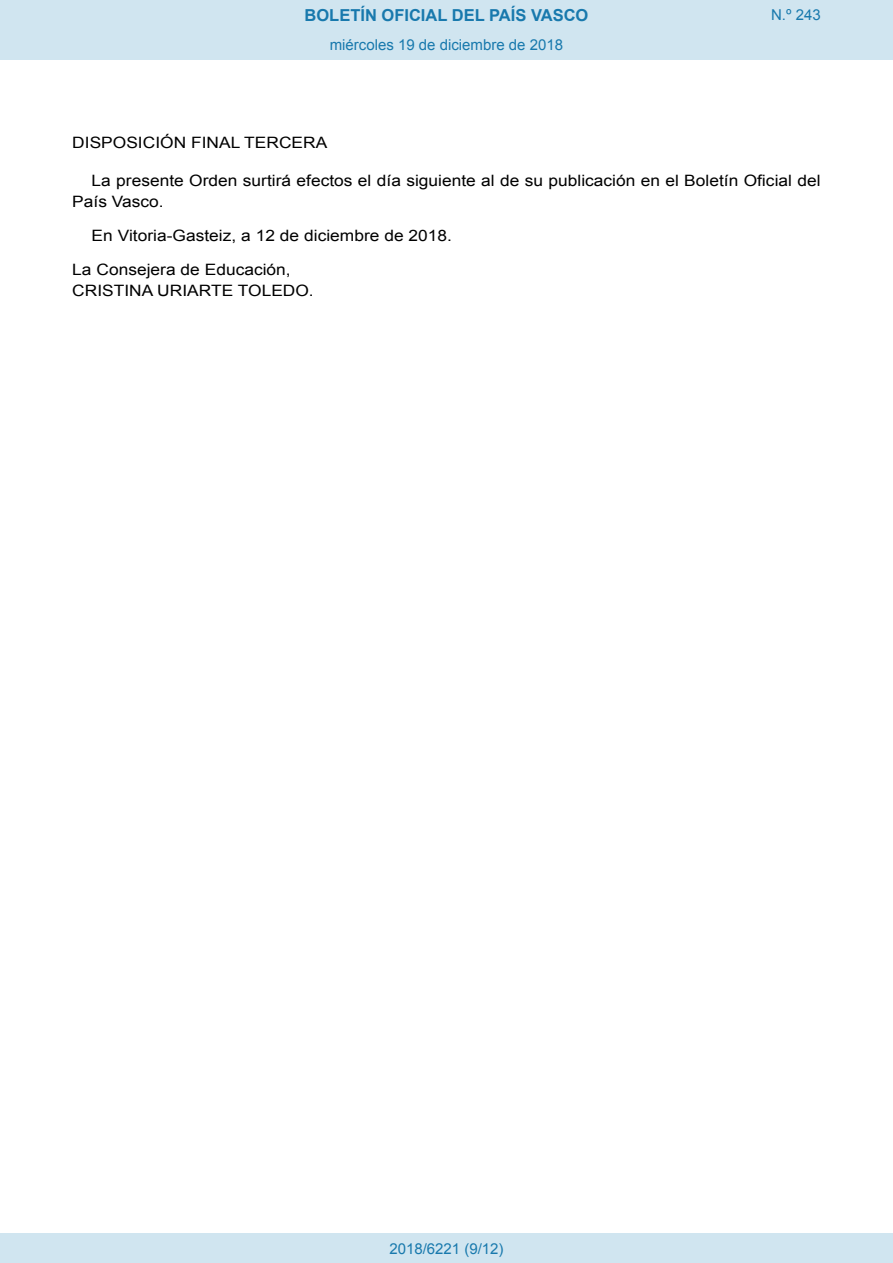
<style>
.page{position:relative;width:893px;height:1263px;background:#fff}
.page>*{position:absolute;margin:0;border:0;box-sizing:border-box;transform-origin:0 0}
.t1{font:700 16.5px "Arial";color:#1879ad}
.BOPVDetalle{font:15.6px/21px "Arial";color:#000;scale:1.11 1}
.BOPVFirmaLugFec{font:15.6px "Arial";color:#000;scale:1.11 1}
.BOPVDisposicion{font:15.6px "Arial";color:#000;scale:1.11 1}
.BOPVFirmaPuesto{font:15.6px "Arial";color:#000;scale:1.11 1}
.BOPVFirmaNombre{font:15.6px "Arial";color:#000;scale:1.11 1}
.Paginacion_Centro{font:15px "Arial";color:#1879ad}
</style>
<div class="page">
<div style="left:0;top:0;width:893px;height:60px;background:#d0e5f0"></div>
<div style="left:0;top:1233px;width:893px;height:30px;background:#d0e5f0"></div>
<p class="t1" style="left:305px;top:4px;width:285px">BOLETÍN OFICIAL DEL PAÍS VASCO</p>
<p class="Paginacion_Centro" style="left:330px;top:35px;width:235px">miércoles 19 de diciembre de 2018</p>
<p class="Paginacion_Centro" style="left:771px;top:5px;width:51px">N.º 243</p>
<p class="BOPVDisposicion" style="left:72px;top:132px;width:231px">DISPOSICIÓN FINAL TERCERA</p>
<p class="BOPVDetalle" style="left:72px;top:170px;width:676px;text-indent:19px">La presente Orden surtirá efectos el día siguiente al de su publicación en el Boletín Oficial del<br>País Vasco.</p>
<p class="BOPVFirmaLugFec" style="left:92px;top:225px;width:326px">En Vitoria-Gasteiz, a 12 de diciembre de 2018.</p>
<p class="BOPVFirmaPuesto" style="left:72px;top:259px;width:198px">La Consejera de Educación,</p>
<p class="BOPVFirmaNombre" style="left:72px;top:280px;width:219px">CRISTINA URIARTE TOLEDO.</p>
<p class="Paginacion_Centro" style="left:389px;top:1238px;width:116px">2018/6221 (9/12)</p>
</div>
